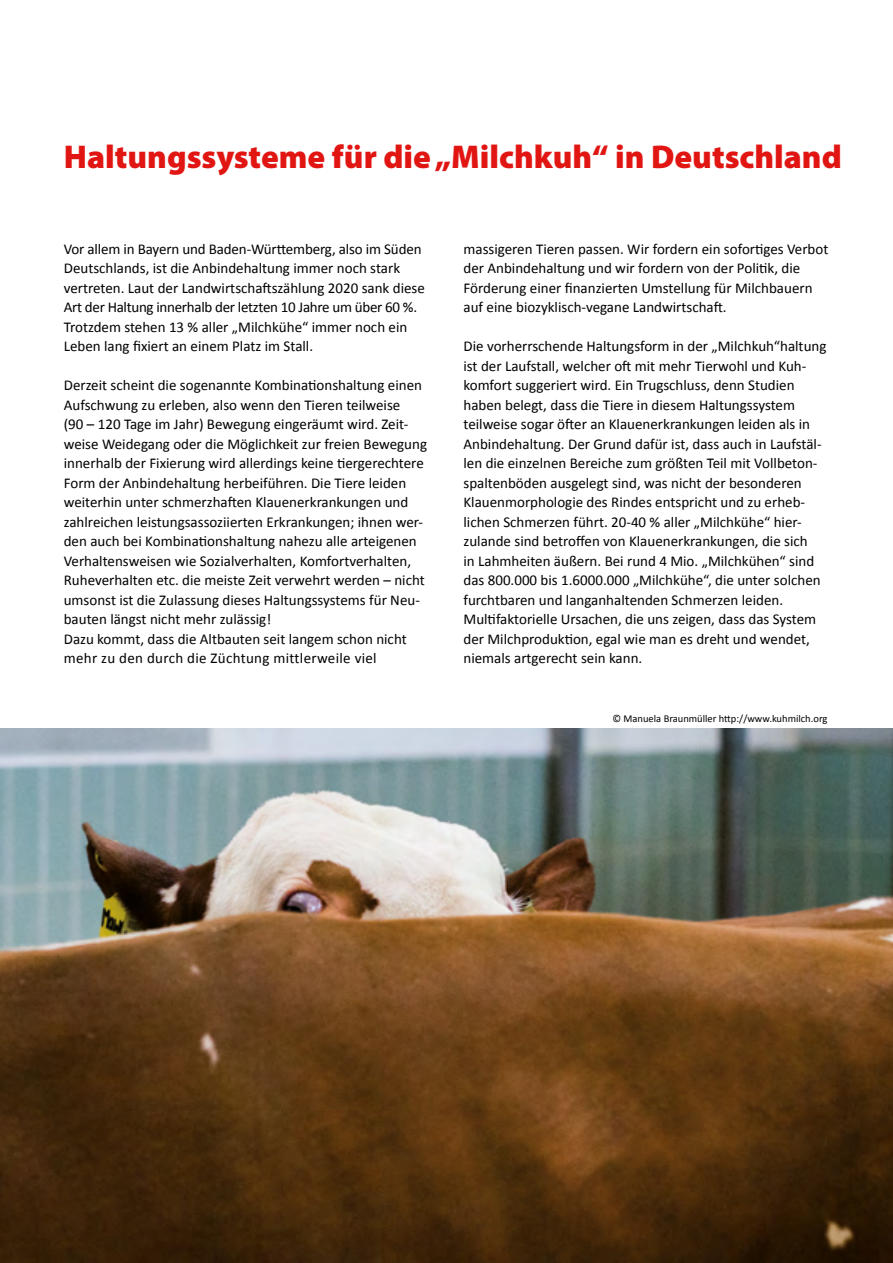
<style>
.page{position:relative;width:893px;height:1263px;background:#fff}
.page>*{position:absolute;margin:0;border:0;box-sizing:border-box;transform-origin:0 0}
.t1{font:900 33px "Myriad Pro";color:#e11613}
.t2{font:15px/19.5px "Calibri";color:#000}
.t3{font:10.5px "Calibri";color:#000}
</style>
<div class="page">
<img style="left:0;top:729px;width:893px;height:534px">
<h1 class="t1" style="left:64px;top:135px;width:780px">Haltungssysteme für die „Milchkuh“ in Deutschland</h1>
<p class="t2" style="left:64px;top:238px;width:363px">Vor allem in Bayern und Baden-Württemberg, also im Süden Deutschlands, ist die Anbindehaltung immer noch stark vertreten. Laut der Landwirtschaftszählung 2020 sank diese Art der Haltung innerhalb der letzten 10 Jahre um über 60 %.<br>Trotzdem stehen 13 % aller „Milchkühe“ immer noch ein Leben lang fixiert an einem Platz im Stall.</p>
<p class="t2" style="left:64px;top:375px;width:365px">Derzeit scheint die sogenannte Kombinationshaltung einen Aufschwung zu erleben, also wenn den Tieren teilweise<br>(90 – 120 Tage im Jahr) Bewegung eingeräumt wird. Zeit&shy;weise Weidegang oder die Möglichkeit zur freien Bewegung innerhalb der Fixierung wird allerdings keine tiergerechtere Form der Anbindehaltung herbeiführen. Die Tiere leiden weiterhin unter schmerzhaften Klauenerkrankungen und zahlreichen leistungsassoziierten Erkrankungen; ihnen wer&shy;den auch bei Kombinationshaltung nahezu alle arteigenen Verhaltensweisen wie Sozialverhalten, Komfortverhalten, Ruheverhalten etc. die meiste Zeit verwehrt werden – nicht umsonst ist die Zulassung dieses Haltungssystems für Neu&shy;bauten längst nicht mehr zulässig!<br>Dazu kommt, dass die Altbauten seit langem schon nicht mehr zu den durch die Züchtung mittlerweile viel</p>
<p class="t2" style="left:463px;top:238px;width:366px">massigeren Tieren passen. Wir fordern ein sofortiges Verbot der Anbindehaltung und wir fordern von der Politik, die Förderung einer finanzierten Umstellung für Milchbauern auf eine biozyklisch-vegane Landwirtschaft.</p>
<p class="t2" style="left:463px;top:336px;width:364px">Die vorherrschende Haltungsform in der „Milchkuh“haltung ist der Laufstall, welcher oft mit mehr Tierwohl und Kuh&shy;komfort suggeriert wird. Ein Trugschluss, denn Studien haben belegt, dass die Tiere in diesem Haltungssystem teilweise sogar öfter an Klauenerkrankungen leiden als in Anbindehaltung. Der Grund dafür ist, dass auch in Laufstäl&shy;len die einzelnen Bereiche zum größten Teil mit Vollbeton&shy;spaltenböden ausgelegt sind, was nicht der besonderen Klauenmorphologie des Rindes entspricht und zu erheb&shy;lichen Schmerzen führt. 20-40 % aller „Milchkühe“ hier&shy;zulande sind betroffen von Klauenerkrankungen, die sich<br>in Lahmheiten äußern. Bei rund 4 Mio. „Milchkühen“ sind das 800.000 bis 1.6000.000 „Milchkühe“, die unter solchen furchtbaren und langanhaltenden Schmerzen leiden.<br>Multifaktorielle Ursachen, die uns zeigen, dass das System der Milchproduktion, egal wie man es dreht und wendet, niemals artgerecht sein kann.</p>
<p class="t3" style="left:612px;top:712px;width:216px">© Manuela Braunmüller http://www.kuhmilch.org</p>
</div>
